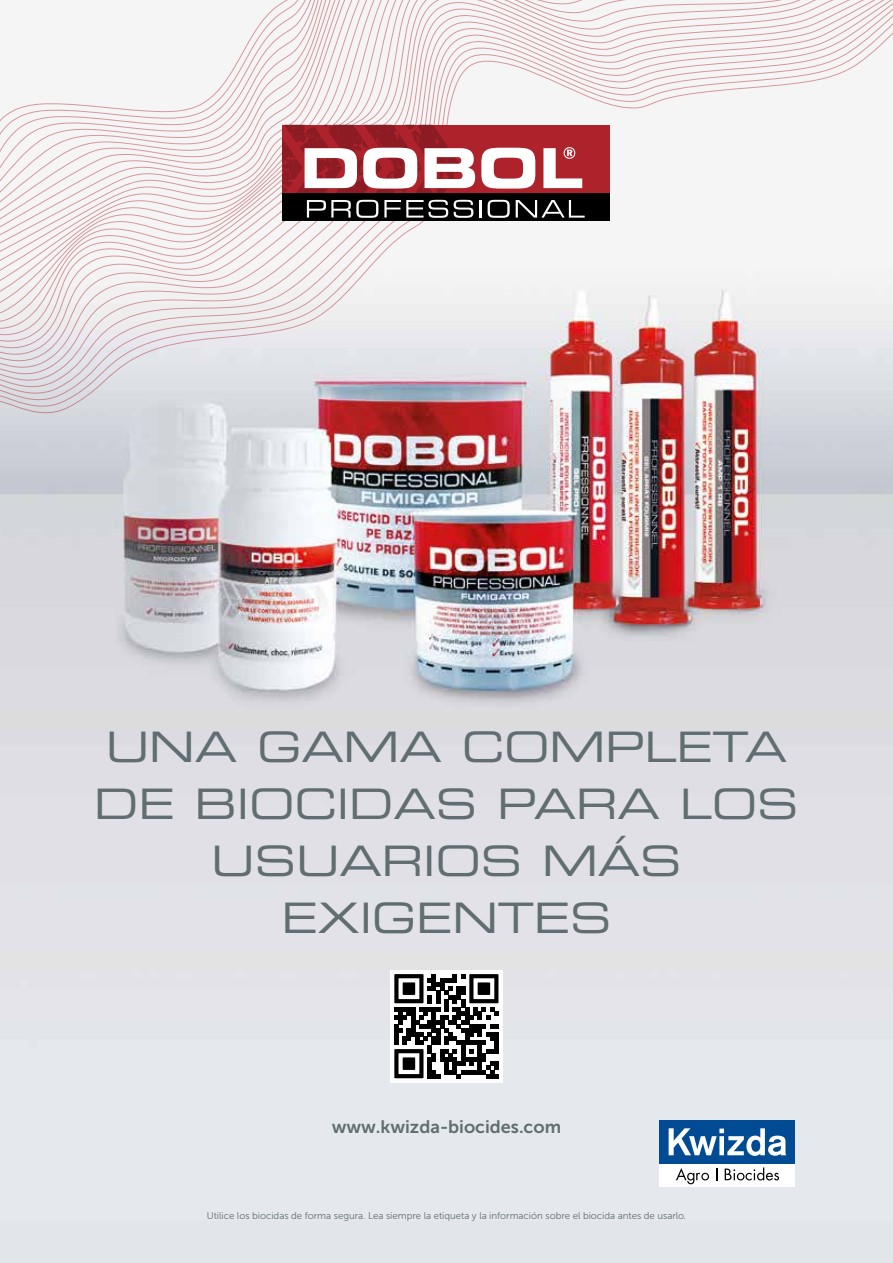
<style>
.page{position:relative;width:893px;height:1263px;background:#fff}
.page>*{position:absolute;margin:0;border:0;box-sizing:border-box;transform-origin:0 0}
.t1{font:42px/57px "Eurostile LT Std Ex 2";letter-spacing:-.005em;color:#606e72;text-align:center}
.t2{font:18px "Museo Sans 700";color:#606e72}
.t3{font:9.75px "Museo Sans 300";letter-spacing:-.005em;color:#606e72}
</style>
<div class="page">
<img style="left:0;top:417px;width:893px;height:846px">
<svg style="left:0;top:0;width:893px;height:417px"></svg>
<div style="left:390px;top:970px;width:113px;height:112px;background:#fff"></div>
<svg style="left:394px;top:974px;width:104px;height:104px"></svg>
<div style="left:660px;top:1120px;width:135px;height:44px;background:#004b93"></div>
<svg style="left:669px;top:1128px;width:117px;height:28px"></svg>
<div style="left:660px;top:1164px;width:135px;height:23px;background:#fff"></div>
<svg style="left:676px;top:1168px;width:33px;height:16px"></svg>
<svg style="left:725px;top:1167px;width:54px;height:13px"></svg>
<svg style="left:716px;top:1168px;width:1px;height:12px"></svg>
<div style="left:283px;top:125px;width:327px;height:73px;background:#ae222c"></div>
<div style="left:283px;top:193px;width:327px;height:28px;background:#000"></div>
<svg style="left:283px;top:125px;width:302px;height:93px"></svg>
<h1 class="t1" style="left:94px;top:717px;width:706px">UNA GAMA COMPLETA<br>DE BIOCIDAS PARA LOS<br>USUARIOS MÁS<br>EXIGENTES</h1>
<h2 class="t2" style="left:332px;top:1117px;width:231px">www.kwizda-biocides.com</h2>
<p class="t3" style="left:207px;top:1210px;width:481px">Utilice los biocidas de forma segura. Lea siempre la etiqueta y la información sobre el biocida antes de usarlo.</p>
</div>
